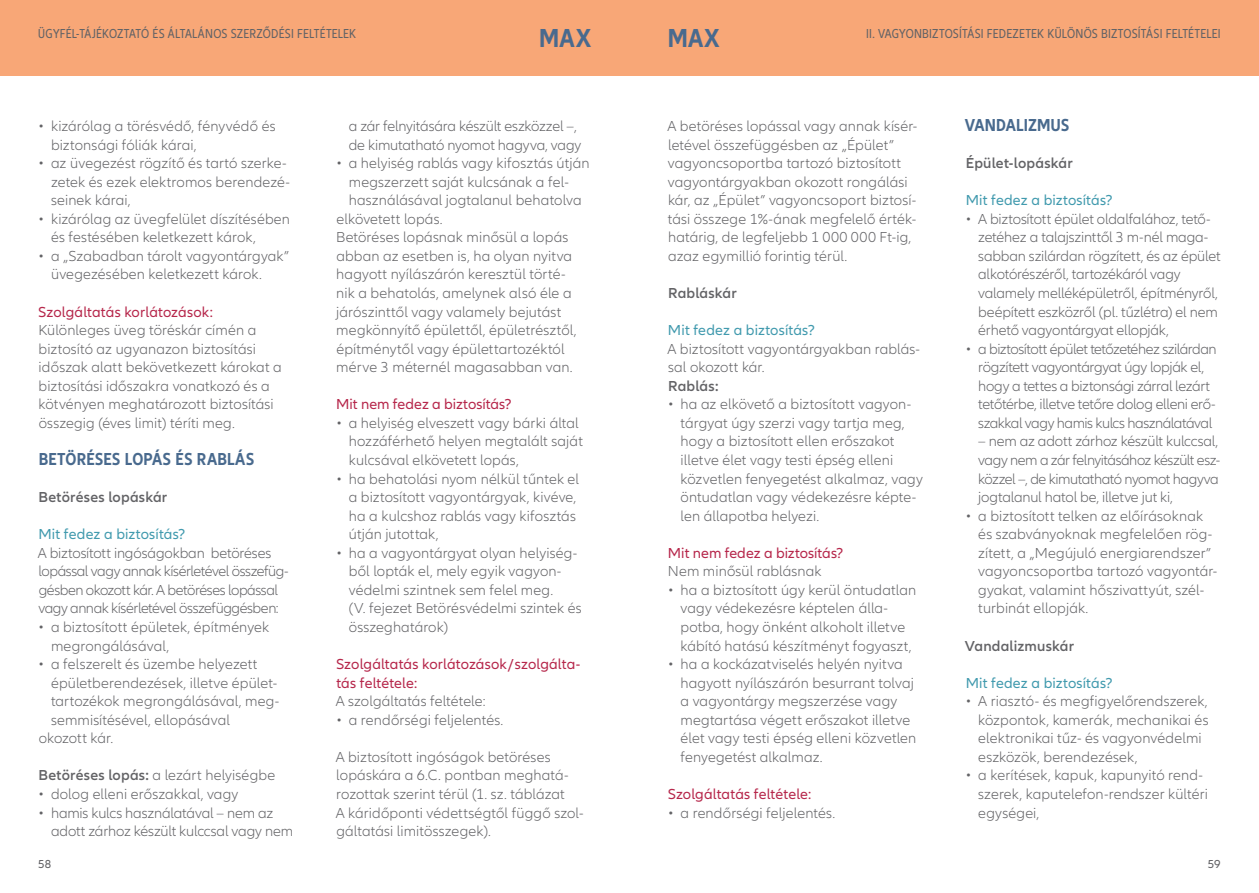
<style>
.page{position:relative;width:1259px;height:893px;background:#fff}
.page>*{position:absolute;margin:0;border:0;box-sizing:border-box;transform-origin:0 0}
.t1{font:700 condensed 27px "Allianz Neo";letter-spacing:.02em;color:#496a8e}
.NORMAL{font:700 condensed 18px "Allianz Neo";letter-spacing:.01em;color:#496a8e}
.KÁROK{font:700 condensed 18px "Allianz Neo";letter-spacing:.005em;color:#496a8e}
.NORMAL-2{font:300 15px/18.6px "Allianz Neo";letter-spacing:.005em;color:#636366}
.NORMAL-3{font:300 15px/18.6px "Allianz Neo";letter-spacing:-.03em;color:#636366}
.NORMAL-4{font:300 15px/18.6px "Allianz Neo";letter-spacing:-.015em;color:#636366}
.REGULAR_NEM_FEDEZI{font:15px/18.6px "Allianz Neo";letter-spacing:.005em;color:#b6274b}
.NORMAL-5{font:300 15px/18.6px "Allianz Neo";letter-spacing:-.025em;color:#636366}
.REGULAR_FEDEZI{font:15px "Allianz Neo";letter-spacing:.01em;color:#419aae}
.t2{font:600 15px "Allianz Neo";letter-spacing:.01em;color:#636366}
.t3{font:condensed 13.5px "Allianz Neo";letter-spacing:.015em;color:#636366}
.t4{font:12px "Allianz Neo";color:#636366}
.s1{font-weight:600}
</style>
<div class="page">
<div style="left:0;top:0;width:629px;height:75px;background:#f8a777"></div>
<div style="left:629px;top:0;width:630px;height:75px;background:#f8a777"></div>
<p class="t3" style="left:38px;top:26px;width:319px">ÜGYFÉL-TÁJÉKOZTATÓ ÉS ÁLTALÁNOS SZERZŐDÉSI FELTÉTELEK</p>
<p class="t3" style="left:866px;top:26px;width:356px">II. VAGYONBIZTOSÍTÁSI FEDEZETEK KÜLÖNÖS BIZTOSÍTÁSI FELTÉTELEI</p>
<h1 class="t1" style="left:539px;top:23px;width:54px">MAX</h1>
<h1 class="t1" style="left:668px;top:23px;width:54px">MAX</h1>
<p class="NORMAL-2" style="left:51px;top:117px;width:226px;text-indent:-13px">• kizárólag a törésvédő, fényvédő és biztonsági fóliák kárai,</p>
<p class="NORMAL-2" style="left:51px;top:154px;width:241px;text-indent:-13px">• az üvegezést rögzítő és tartó szerke&shy;zetek és ezek elektromos berendezé&shy;seinek kárai,</p>
<p class="NORMAL-2" style="left:51px;top:210px;width:240px;text-indent:-13px">• kizárólag az üvegfelület díszítésében és festésében keletkezett károk,</p>
<p class="NORMAL-2" style="left:51px;top:247px;width:240px;text-indent:-13px">• a „Szabadban tárolt vagyontárgyak” üvegezésében keletkezett károk.</p>
<p class="REGULAR_NEM_FEDEZI" style="left:38px;top:303px;width:176px">Szolgáltatás korlátozások:</p>
<p class="NORMAL-2" style="left:38px;top:321px;width:245px">Különleges üveg töréskár címén a biztosító az ugyanazon biztosítási időszak alatt bekövetkezett károkat a biztosítási időszakra vonatkozó és a kötvényen meghatározott biztosítási összegig (éves limit) téríti meg.</p>
<p class="NORMAL" style="left:39px;top:449px;width:217px">BETÖRÉSES LOPÁS ÉS RABLÁS</p>
<p class="t2" style="left:39px;top:488px;width:130px">Betöréses lopáskár</p>
<p class="REGULAR_FEDEZI" style="left:38px;top:526px;width:148px">Mit fedez a biztosítás?</p>
<p class="NORMAL-3" style="left:38px;top:544px;width:252px">A biztosított ingóságokban betöréses lopással vagy annak kísérletével összefüg&shy;gésben okozott kár. A betöréses lopással vagy annak kísérletével összefüggésben:</p>
<p class="NORMAL-2" style="left:51px;top:618px;width:220px;text-indent:-13px">• a biztosított épületek, építmények megrongálásával,</p>
<p class="NORMAL-2" style="left:51px;top:655px;width:230px;text-indent:-13px">• a felszerelt és üzembe helyezett épületberendezések, illetve épület&shy;tartozékok megrongálásával, meg&shy;semmisítésével, ellopásával</p>
<p class="NORMAL-2" style="left:39px;top:729px;width:76px">okozott kár.</p>
<p class="NORMAL-2" style="left:39px;top:767px;width:238px"><span class="s1">Betöréses lopás:</span> a lezárt helyiségbe</p>
<p class="NORMAL-2" style="left:38px;top:785px;width:202px">• dolog elleni erőszakkal, vagy</p>
<p class="NORMAL-2" style="left:51px;top:804px;width:243px;text-indent:-13px">• hamis kulcs használatával – nem az adott zárhoz készült kulccsal vagy nem</p>
<p class="NORMAL-4" style="left:349px;top:117px;width:234px">a zár felnyitására készült eszközzel –, de kimutatható nyomot hagyva, vagy</p>
<p class="NORMAL-2" style="left:336px;top:154px;width:255px;text-align:center">• a helyiség rablás vagy kifosztás útján megszerzett saját kulcsának a fel&shy;használásával jogtalanul behatolva</p>
<p class="NORMAL-2" style="left:336px;top:210px;width:108px">elkövetett lopás.</p>
<p class="NORMAL-2" style="left:336px;top:229px;width:242px">Betöréses lopásnak minősül a lopás abban az esetben is, ha olyan nyitva hagyott nyílászárón keresztül törté&shy;nik a behatolás, amelynek alsó éle a járószinttől vagy valamely bejutást megkönnyítő épülettől, épületrésztől, építménytől vagy épülettartozéktól mérve 3 méternél magasabban van.</p>
<p class="REGULAR_NEM_FEDEZI" style="left:336px;top:395px;width:177px">Mit nem fedez a biztosítás?</p>
<p class="NORMAL-2" style="left:349px;top:414px;width:236px;text-indent:-13px">• a helyiség elveszett vagy bárki által hozzáférhető helyen megtalált saját kulcsával elkövetett lopás,</p>
<p class="NORMAL-2" style="left:349px;top:470px;width:232px;text-indent:-13px">• ha behatolási nyom nélkül tűntek el a biztosított vagyontárgyak, kivéve, ha a kulcshoz rablás vagy kifosztás útján jutottak,</p>
<p class="NORMAL-2" style="left:349px;top:544px;width:234px;text-indent:-13px">• ha a vagyontárgyat olyan helyiség&shy;ből lopták el, mely egyik vagyon&shy;védelmi szintnek sem felel meg.<br>(V. fejezet Betörésvédelmi szintek és összeghatárok)</p>
<p class="REGULAR_NEM_FEDEZI" style="left:336px;top:655px;width:246px">Szolgáltatás korlátozások/szolgálta&shy;tás feltétele:</p>
<p class="NORMAL-2" style="left:336px;top:692px;width:151px">A szolgáltatás feltétele:</p>
<p class="NORMAL-2" style="left:336px;top:711px;width:169px">• a rendőrségi feljelentés.</p>
<p class="NORMAL-2" style="left:336px;top:748px;width:250px">A biztosított ingóságok betöréses lopáskára a 6.C. pontban meghatá&shy;rozottak szerint térül (1. sz. táblázat<br>A káridőponti védettségtől függő szol&shy;gáltatási limitösszegek).</p>
<p class="NORMAL-2" style="left:667px;top:117px;width:251px">A betöréses lopással vagy annak kísér&shy;letével összefüggésben az „Épület” vagyoncsoportba tartozó biztosított vagyontárgyakban okozott rongálási kár, az „Épület” vagyoncsoport biztosí&shy;tási összege 1%-ának megfelelő érték&shy;határig, de legfeljebb 1 000 000 Ft-ig, azaz egymillió forintig térül.</p>
<p class="t2" style="left:668px;top:284px;width:70px">Rabláskár</p>
<p class="REGULAR_FEDEZI" style="left:668px;top:322px;width:148px">Mit fedez a biztosítás?</p>
<p class="NORMAL-2" style="left:667px;top:340px;width:254px">A biztosított vagyontárgyakban rablás&shy;sal okozott kár.</p>
<p class="t2" style="left:668px;top:377px;width:52px">Rablás:</p>
<p class="NORMAL-2" style="left:680px;top:395px;width:244px;text-indent:-13px">• ha az elkövető a biztosított vagyon&shy;tárgyat úgy szerzi vagy tartja meg, hogy a biztosított ellen erőszakot illetve élet vagy testi épség elleni közvetlen fenyegetést alkalmaz, vagy öntudatlan vagy védekezésre képte&shy;len állapotba helyezi.</p>
<p class="REGULAR_NEM_FEDEZI" style="left:668px;top:544px;width:177px">Mit nem fedez a biztosítás?</p>
<p class="NORMAL-2" style="left:668px;top:562px;width:155px">Nem minősül rablásnak</p>
<p class="NORMAL-2" style="left:680px;top:581px;width:237px;text-indent:-13px">• ha a biztosított úgy kerül öntudatlan vagy védekezésre képtelen álla&shy;potba, hogy önként alkoholt illetve kábító hatású készítményt fogyaszt,</p>
<p class="NORMAL-2" style="left:680px;top:655px;width:237px;text-indent:-13px">• ha a kockázatviselés helyén nyitva hagyott nyílászárón besurrant tolvaj a vagyontárgy megszerzése vagy megtartása végett erőszakot illetve élet vagy testi épség elleni közvetlen fenyegetést alkalmaz.</p>
<p class="REGULAR_NEM_FEDEZI" style="left:668px;top:785px;width:145px">Szolgáltatás feltétele:</p>
<p class="NORMAL-2" style="left:668px;top:804px;width:169px">• a rendőrségi feljelentés.</p>
<p class="KÁROK" style="left:964px;top:115px;width:106px">VANDALIZMUS</p>
<p class="t2" style="left:965px;top:155px;width:108px">Épület-lopáskár</p>
<p class="REGULAR_FEDEZI" style="left:965px;top:192px;width:148px">Mit fedez a biztosítás?</p>
<p class="NORMAL-4" style="left:978px;top:210px;width:244px;text-indent:-13px">• A biztosított épület oldalfalához, tető&shy;zetéhez a talajszinttől 3 m-nél maga&shy;sabban szilárdan rögzített, és az épület alkotórészéről, tartozékáról vagy valamely melléképületről, építményről, beépített eszközről (pl. tűzlétra) el nem érhető vagyontárgyat ellopják,</p>
<p class="NORMAL-3" style="left:978px;top:340px;width:240px;text-indent:-13px">• a biztosított épület tetőzetéhez szilárdan rögzített vagyontárgyat úgy lopják el, hogy a tettes a biztonsági zárral lezárt tetőtérbe, illetve tetőre dolog elleni erő&shy;szakkal vagy hamis kulcs használatával</p>
<p class="NORMAL-5" style="left:978px;top:433px;width:244px">– nem az adott zárhoz készült kulccsal, vagy nem a zár felnyitásához készült esz&shy;közzel –, de kimutatható nyomot hagyva jogtalanul hatol be, illetve jut ki,</p>
<p class="NORMAL-2" style="left:978px;top:507px;width:240px;text-indent:-13px">• a biztosított telken az előírásoknak és szabványoknak megfelelően rög&shy;zített, a „Megújuló energiarendszer” vagyoncsoportba tartozó vagyontár&shy;gyakat, valamint hőszivattyút, szél&shy;turbinát ellopják.</p>
<p class="t2" style="left:965px;top:637px;width:111px">Vandalizmuskár</p>
<p class="REGULAR_FEDEZI" style="left:965px;top:674px;width:148px">Mit fedez a biztosítás?</p>
<p class="NORMAL-2" style="left:978px;top:692px;width:232px;text-indent:-13px">• A riasztó- és megfigyelőrendszerek, központok, kamerák, mechanikai és elektronikai tűz- és vagyonvédelmi eszközök, berendezések,</p>
<p class="NORMAL-2" style="left:978px;top:767px;width:231px;text-indent:-13px">• a kerítések, kapuk, kapunyitó rend&shy;szerek, kaputelefon-rendszer kültéri egységei,</p>
<p class="t4" style="left:38px;top:857px;width:15px">58</p>
<p class="t4" style="left:1208px;top:857px;width:14px">59</p>
</div>
